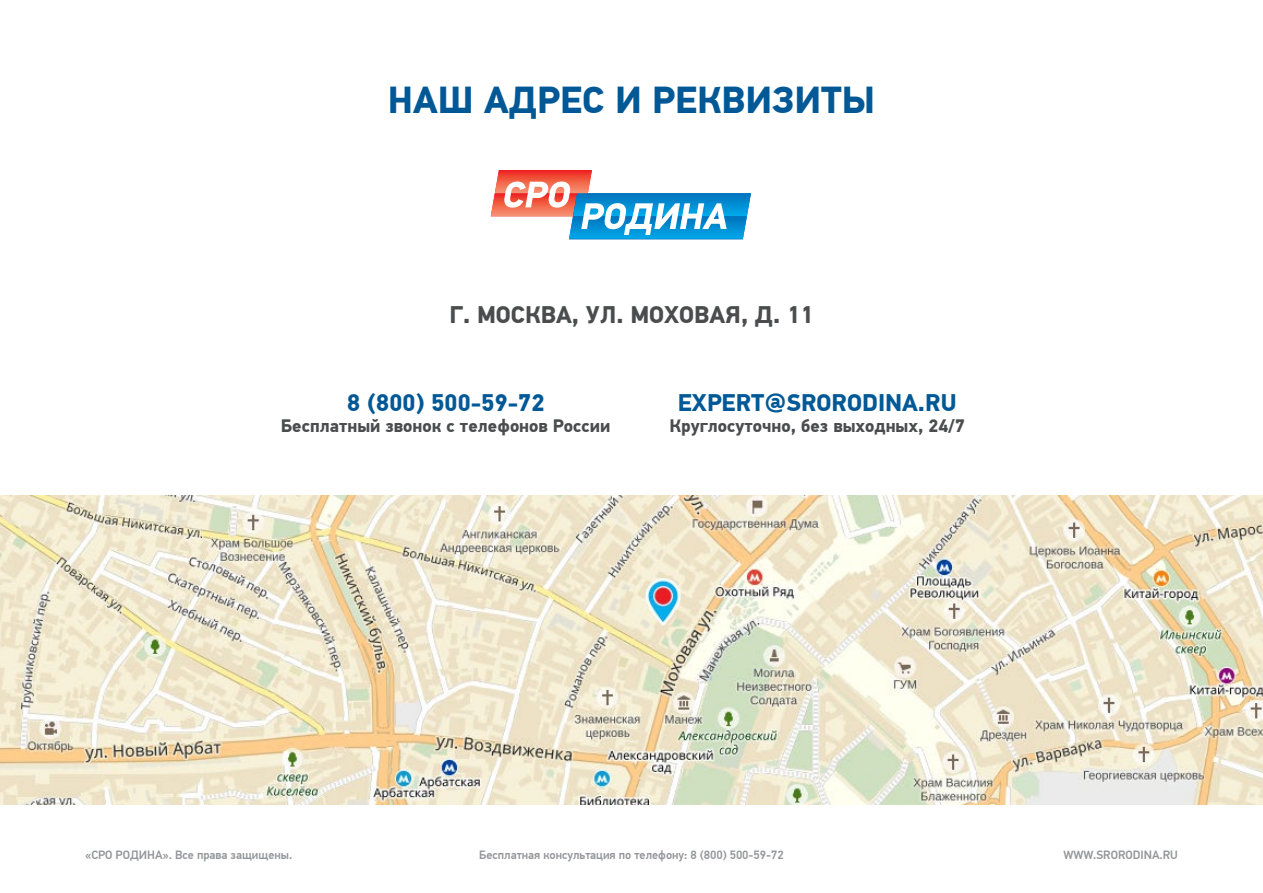
<style>
.page{position:relative;width:1263px;height:893px;background:#fff}
.page>*{position:absolute;margin:0;border:0;box-sizing:border-box;transform-origin:0 0}
.t1{font:700 37.5px "PF Din Text Pro";color:#005996}
.t2{font:700 24px "PF Din Text Pro";color:#005996}
.t3{font:700 24px "PF Din Text Pro";color:#4b4c4d}
.t4{font:700 18px "PF Din Text Pro";color:#4b4c4d}
.t5{font:500 12px "PF Din Text Pro";color:#939598}
</style>
<div class="page">
<img style="left:0;top:495px;width:1263px;height:309px">
<svg style="left:491px;top:170px;width:260px;height:69px"></svg>
<p class="t1" style="left:388px;top:77px;width:489px">НАШ АДРЕС И РЕКВИЗИТЫ</p>
<p class="t3" style="left:450px;top:300px;width:365px">Г. МОСКВА, УЛ. МОХОВАЯ, Д. 11</p>
<p class="t2" style="left:347px;top:388px;width:199px">8 (800) 500-59-72</p>
<p class="t4" style="left:281px;top:415px;width:331px">Бесплатный звонок с телефонов России</p>
<p class="t2" style="left:678px;top:388px;width:280px">EXPERT@SRORODINA.RU</p>
<p class="t4" style="left:669px;top:415px;width:297px">Круглосуточно, без выходных, 24/7</p>
<p class="t5" style="left:85px;top:848px;width:209px">«СРО РОДИНА». Все права защищены.</p>
<p class="t5" style="left:479px;top:848px;width:306px">Бесплатная консультация по телефону: 8 (800) 500-59-72</p>
<p class="t5" style="left:1063px;top:848px;width:116px">WWW.SRORODINA.RU</p>
</div>
